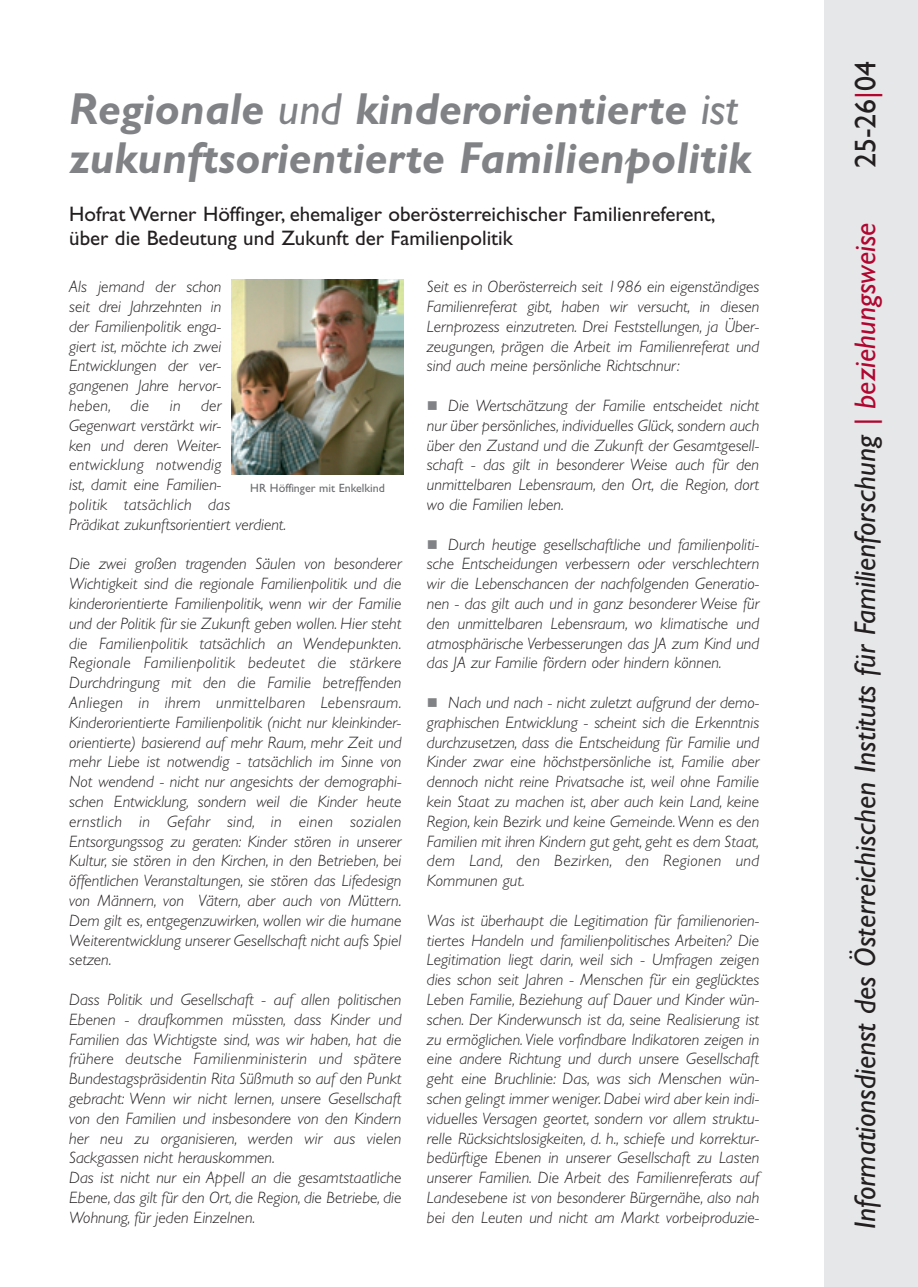
<style>
.page{position:relative;width:918px;height:1287px;background:#fff}
.page>*{position:absolute;margin:0;border:0;box-sizing:border-box;transform-origin:0 0}
.t1{font:italic 700 45px/49.5px "Gill Sans";color:#808285}
.t2{font:italic 30px "Gill Sans";color:#231f20}
.t3{font:30px "Gill Sans";color:#231f20}
.t4{font:21px/24px "Gill Sans";color:#231f20}
.t5{font:italic 300 16.5px/19.8px "Gill Sans";color:#231f20;text-align:justify}
.t6{font:12px "Gill Sans";color:#6c6d70}
.s1{font-weight:400}
.s2{color:#b00630}
</style>
<div class="page">
<div style="left:825px;top:0;width:93px;height:1287px;background:#e6e7e9"></div>
<img style="left:232px;top:279px;width:171px;height:196px">
<h1 class="t1" style="left:69px;top:89px;width:683px">Regionale <span class="s1">und</span> kinderorientierte <span class="s1">ist </span>zukunftsorientierte Familienpolitik</h1>
<p class="t4" style="left:69px;top:204px;width:648px">Hofrat Werner Höffinger, ehemaliger oberösterreichischer Familienreferent, über die Bedeutung und Zukunft der Familienpolitik</p>
<p class="t5" style="left:69px;top:278px;width:219px;text-align:left">Als jemand der schon<br>seit drei Jahrzehnten in<br>der Familienpolitik enga-<br>giert ist, möchte ich zwei<br>Entwicklungen der ver-<br>gangenen Jahre hervor-<br>heben, die in der<br>Gegenwart verstärkt wir-<br>ken und deren Weiter&shy;entwicklung notwendig<br>ist, damit eine Familien-<br>politik tatsächlich das<br>Prädikat zukunftsorientiert verdient.</p>
<p class="t5" style="left:69px;top:556px;width:334px">Die zwei großen tragenden Säulen von besonderer Wichtigkeit sind die regionale Familienpolitik und die kinderorientierte Familienpolitik, wenn wir der Familie und der Politik für sie Zukunft geben wollen. Hier steht die Familienpolitik tatsächlich an Wendepunkten.<br>Regionale Familienpolitik bedeutet die stärkere Durchdringung mit den die Familie betreffenden Anliegen in ihrem unmittelbaren Lebensraum.<br>Kinderorientierte Familienpolitik (nicht nur kleinkinder&shy;orientierte) basierend auf mehr Raum, mehr Zeit und mehr Liebe ist notwendig - tatsächlich im Sinne von Not wendend - nicht nur angesichts der demographi&shy;schen Entwicklung, sondern weil die Kinder heute ernstlich in Gefahr sind, in einen sozialen Entsorgungssog zu geraten: Kinder stören in unserer Kultur, sie stören in den Kirchen, in den Betrieben, bei öffentlichen Veranstaltungen, sie stören das Lifedesign von Männern, von Vätern, aber auch von Müttern.<br>Dem gilt es, entgegenzuwirken, wollen wir die humane Weiterentwicklung unserer Gesellschaft nicht aufs Spiel setzen.</p>
<p class="t5" style="left:69px;top:991px;width:334px;text-align:left">Dass Politik und Gesellschaft - auf allen politischen Ebenen - draufkommen müssten, dass Kinder und Familien das Wichtigste sind, was wir haben, hat die frühere deutsche Familienministerin und spätere Bundestagspräsidentin Rita Süßmuth so auf den Punkt gebracht: Wenn wir nicht lernen, unsere Gesellschaft von den Familien und insbesondere von den Kindern her neu zu organisieren, werden wir aus vielen Sackgassen nicht herauskommen.<br>Das ist nicht nur ein Appell an die gesamtstaatliche Ebene, das gilt für den Ort, die Region, die Betriebe, die Wohnung, für jeden Einzelnen.</p>
<p class="t5" style="left:427px;top:278px;width:334px">Seit es in Oberösterreich seit 1986 ein eigenständiges Familienreferat gibt, haben wir versucht, in diesen Lernprozess einzutreten. Drei Feststellungen, ja Über&shy;zeugungen, prägen die Arbeit im Familienreferat und sind auch meine persönliche Richtschnur:</p>
<p class="t5" style="left:427px;top:397px;width:334px;text-indent:21px">Die Wertschätzung der Familie entscheidet nicht nur über persönliches, individuelles Glück, sondern auch über den Zustand und die Zukunft der Gesamtgesell&shy;schaft - das gilt in besonderer Weise auch für den unmittelbaren Lebensraum, den Ort, die Region, dort wo die Familien leben.</p>
<p class="t5" style="left:427px;top:536px;width:334px;text-indent:21px">Durch heutige gesellschaftliche und familienpoliti&shy;sche Entscheidungen verbessern oder verschlechtern wir die Lebenschancen der nachfolgenden Generatio&shy;nen - das gilt auch und in ganz besonderer Weise für den unmittelbaren Lebensraum, wo klimatische und atmosphärische Verbesserungen das JA zum Kind und das JA zur Familie fördern oder hindern können.</p>
<p class="t5" style="left:427px;top:694px;width:334px;text-indent:21px">Nach und nach - nicht zuletzt aufgrund der demo&shy;graphischen Entwicklung - scheint sich die Erkenntnis durchzusetzen, dass die Entscheidung für Familie und Kinder zwar eine höchstpersönliche ist, Familie aber dennoch nicht reine Privatsache ist, weil ohne Familie kein Staat zu machen ist, aber auch kein Land, keine Region, kein Bezirk und keine Gemeinde.Wenn es den Familien mit ihren Kindern gut geht, geht es dem Staat, dem Land, den Bezirken, den Regionen und Kommunen gut.</p>
<p class="t5" style="left:427px;top:912px;width:334px">Was ist überhaupt die Legitimation für familienorien&shy;tiertes Handeln und familienpolitisches Arbeiten? Die Legitimation liegt darin, weil sich - Umfragen zeigen dies schon seit Jahren - Menschen für ein geglücktes Leben Familie, Beziehung auf Dauer und Kinder wün&shy;schen. Der Kinderwunsch ist da, seine Realisierung ist zu ermöglichen.Viele vorfindbare Indikatoren zeigen in eine andere Richtung und durch unsere Gesellschaft geht eine Bruchlinie: Das, was sich Menschen wün&shy;schen gelingt immer weniger. Dabei wird aber kein indi&shy;viduelles Versagen geortet, sondern vor allem struktu&shy;relle Rücksichtslosigkeiten, d. h., schiefe und korrektur&shy;bedürftige Ebenen in unserer Gesellschaft zu Lasten unserer Familien. Die Arbeit des Familienreferats auf Landesebene ist von besonderer Bürgernähe, also nah bei den Leuten und nicht am Markt vorbeiproduzie-</p>
<p class="t6" style="left:250px;top:483px;width:136px">HR Höffinger mit Enkelkind</p>
<h2 class="t3" style="left:855px;top:168px;width:109px;rotate:-90deg">25-26<span class="s2">|</span>04</h2>
<h2 class="t2" style="left:855px;top:1229px;width:1008px;rotate:-90deg">Informationsdienst des Österreichischen Instituts für Familienforschung <span class="s2">| beziehungsweise</span></h2>
</div>
